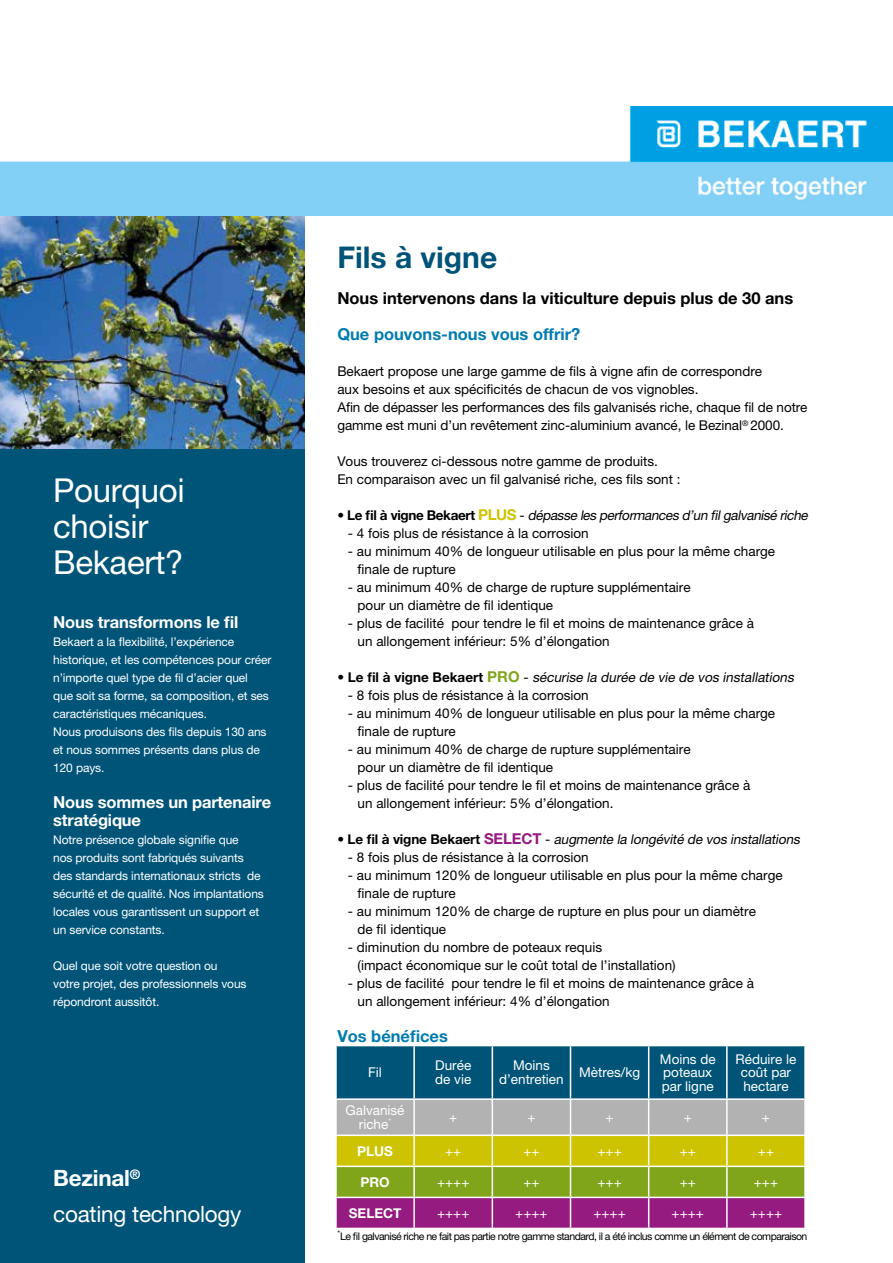
<style>
.page{position:relative;width:893px;height:1263px;background:#fff}
.page>*{position:absolute;margin:0;border:0;box-sizing:border-box;transform-origin:0 0}
.t1{font:33px/36px "Helvetica Neue LT Pro";letter-spacing:-.01em;color:#fff}
.t2{font:700 30px "Helvetica Neue LT Pro";color:#005478}
.t3{font:22.5px/36px "Helvetica Neue LT Pro";letter-spacing:-.01em;color:#fff}
.t4{font:700 16.5px/18px "Helvetica Neue LT Pro";letter-spacing:-.01em;color:#fff}
.t5{font:700 16.5px "Helvetica Neue LT Pro";color:#000}
.t6{font:700 16.5px "Helvetica Neue LT Pro";color:#007cb0}
.t7{font:13.5px/18px "Helvetica Neue LT Pro";color:#000}
.t8{font:italic 13.5px "Helvetica Neue LT Pro";color:#000}
.t9{font:13.5px/13.5px "Helvetica Neue LT Pro";color:#fff;text-align:center}
.t10{font:700 13.5px "Helvetica Neue LT Pro";color:#fff}
.t11{font:12px/18px "Helvetica Neue LT Pro";letter-spacing:-.01em;color:#fff}
.t12{font:10.5px "Helvetica Neue LT Pro";letter-spacing:-.05em;color:#000}
.s1{font-weight:700}
.s2{font-style:normal}
.s3{font-weight:700;font-style:normal}
.s4{font-weight:700;font-style:normal;font-size:15px;color:#cdc300}
.s5{font-weight:700;font-style:normal;font-size:15px;color:#80a51b}
.s6{font-weight:700;font-style:normal;font-size:15px;color:#951b81}
</style>
<div class="page">
<div style="left:0;top:443px;width:304px;height:820px;background:#005478"></div>
<img style="left:0;top:215px;width:304px;height:233px">
<img style="left:0;top:106px;width:893px;height:109px">
<svg style="left:336px;top:1045px;width:469px;height:183px;background:#7b8369"></svg>
<hr style="left:727px;top:1165px;width:79px;height:2px;background:#fff">
<hr style="left:726px;top:1167px;width:2px;height:29px;background:#fff">
<hr style="left:804px;top:1167px;width:2px;height:29px;background:#fff">
<hr style="left:335px;top:1196px;width:79px;height:2px;background:#fff">
<hr style="left:335px;top:1198px;width:2px;height:30px;background:#fff">
<hr style="left:414px;top:1196px;width:78px;height:2px;background:#fff">
<hr style="left:413px;top:1198px;width:2px;height:30px;background:#fff">
<hr style="left:492px;top:1196px;width:78px;height:2px;background:#fff">
<hr style="left:492px;top:1198px;width:1px;height:30px;background:#fff">
<hr style="left:570px;top:1196px;width:79px;height:2px;background:#fff">
<hr style="left:570px;top:1198px;width:1px;height:30px;background:#fff">
<hr style="left:649px;top:1196px;width:78px;height:2px;background:#fff">
<hr style="left:648px;top:1198px;width:1px;height:30px;background:#fff">
<hr style="left:727px;top:1196px;width:79px;height:2px;background:#fff">
<hr style="left:726px;top:1198px;width:2px;height:30px;background:#fff">
<hr style="left:804px;top:1198px;width:2px;height:30px;background:#fff">
<h1 class="t1" style="left:53px;top:472px;width:133px">Pourquoi choisir<br>Bekaert?</h1>
<p class="t4" style="left:53px;top:613px;width:187px">Nous transformons le fil</p>
<p class="t11" style="left:53px;top:633px;width:220px">Bekaert a la flexibilité, l’expérience historique, et les compétences pour créer n’importe quel type de fil d’acier quel<br>que soit sa forme, sa composition, et ses caractéristiques mécaniques.<br>Nous produisons des fils depuis 130 ans et nous sommes présents dans plus de 120 pays.</p>
<p class="t4" style="left:53px;top:793px;width:220px">Nous sommes un partenaire stratégique</p>
<p class="t11" style="left:53px;top:831px;width:212px">Notre présence globale signifie que<br>nos produits sont fabriqués suivants des standards internationaux stricts de sécurité et de qualité. Nos implantations locales vous garantissent un support et un service constants.</p>
<p class="t11" style="left:53px;top:957px;width:195px">Quel que soit votre question ou votre projet, des professionnels vous répondront aussitôt.</p>
<h3 class="t3" style="left:53px;top:1160px;width:190px"><span class="s1">Bezinal</span><sup>®<br></sup>coating technology</h3>
<h2 class="t2" style="left:337px;top:239px;width:161px">Fils à vigne</h2>
<p class="t5" style="left:337px;top:288px;width:457px">Nous intervenons dans la viticulture depuis plus de 30 ans</p>
<p class="t6" style="left:337px;top:324px;width:244px">Que pouvons-nous vous offrir?</p>
<p class="t7" style="left:337px;top:362px;width:472px">Bekaert propose une large gamme de fils à vigne afin de correspondre<br>aux besoins et aux spécificités de chacun de vos vignobles.<br>Afin de dépasser les performances des fils galvanisés riche, chaque fil de notre gamme est muni d’un revêtement zinc-aluminium avancé, le Bezinal<sup>®</sup> 2000.</p>
<p class="t7" style="left:337px;top:452px;width:345px">Vous trouverez ci-dessous notre gamme de produits.<br>En comparaison avec un fil galvanisé riche, ces fils sont :</p>
<p class="t8" style="left:337px;top:507px;width:475px"><span class="s2">•</span> <span class="s3">L e fi l à v i g n e B e ka e rt</span> <span class="s4">P L U S</span> <span class="s2">-</span> dépasse les performances d’un filgalvanisé riche</p>
<p class="t7" style="left:348px;top:524px;width:242px">- 4 fois plus de résistance à la corrosion</p>
<p class="t7" style="left:358px;top:542px;width:419px;text-indent:-10px">- au minimum 40% de longueur utilisable en plus pour la même charge finale de rupture</p>
<p class="t7" style="left:358px;top:578px;width:335px;text-indent:-10px">- au minimum 40% de charge de rupture supplémentaire pour un diamètre de fil identique</p>
<p class="t7" style="left:358px;top:614px;width:398px;text-indent:-10px">- plus de facilité pour tendre le fil et moins de maintenance grâce à un allongement inférieur: 5% d’élongation</p>
<p class="t8" style="left:337px;top:669px;width:461px"><span class="s2">•</span> <span class="s3">L e fi l à v i g n e B e ka e rt</span> <span class="s5">P R O</span> <span class="s2">-</span> sécurise la durée de vie de vos installations</p>
<p class="t7" style="left:348px;top:686px;width:242px">- 8 fois plus de résistance à la corrosion</p>
<p class="t7" style="left:358px;top:704px;width:419px;text-indent:-10px">- au minimum 40% de longueur utilisable en plus pour la même charge finale de rupture</p>
<p class="t7" style="left:358px;top:740px;width:335px;text-indent:-10px">- au minimum 40% de charge de rupture supplémentaire pour un diamètre de fil identique</p>
<p class="t7" style="left:358px;top:776px;width:394px;text-indent:-10px">- plus de facilité pour tendre le fil et moins de maintenance grâce à un allongement inférieur: 5% d’élongation.</p>
<p class="t8" style="left:337px;top:831px;width:467px"><span class="s2">•</span> <span class="s3">L e fi l à v i g n e B e ka e rt</span> <span class="s6">S E L E C T</span> <span class="s2">-</span> augmente la longévité de vos installations</p>
<p class="t7" style="left:348px;top:848px;width:242px">- 8 fois plus de résistance à la corrosion</p>
<p class="t7" style="left:358px;top:866px;width:427px;text-indent:-10px">- au minimum 120% de longueur utilisable en plus pour la même charge finale de rupture</p>
<p class="t7" style="left:358px;top:902px;width:400px;text-indent:-10px">- au minimum 120% de charge de rupture en plus pour un diamètre de fil identique</p>
<p class="t7" style="left:358px;top:938px;width:320px;text-indent:-10px">- diminution du nombre de poteaux requis<br>(impact économique sur le coût total de l’installation)</p>
<p class="t7" style="left:358px;top:974px;width:398px;text-indent:-10px">- plus de facilité pour tendre le fil et moins de maintenance grâce à un allongement inférieur: 4% d’élongation</p>
<p class="t6" style="left:337px;top:1026px;width:112px">Vos bénéfices</p>
<p class="t9" style="left:368px;top:1065px;width:15px">Fil</p>
<p class="t9" style="left:435px;top:1059px;width:38px;text-align:left">Durée de vie</p>
<p class="t9" style="left:499px;top:1059px;width:66px">Moins d’entretien</p>
<p class="t9" style="left:579px;top:1065px;width:63px">Mètres/kg</p>
<p class="t9" style="left:660px;top:1052px;width:57px;text-align:left">Moins de poteaux par ligne</p>
<p class="t9" style="left:736px;top:1052px;width:62px">Réduire le coût par hectare</p>
<p class="t9" style="left:346px;top:1103px;width:60px">Galvanisé riche<sup>*</sup></p>
<p class="t9" style="left:449px;top:1110px;width:10px">+</p>
<p class="t9" style="left:527px;top:1110px;width:10px">+</p>
<p class="t9" style="left:606px;top:1110px;width:10px">+</p>
<p class="t9" style="left:684px;top:1110px;width:10px">+</p>
<p class="t9" style="left:762px;top:1110px;width:10px">+</p>
<p class="t10" style="left:357px;top:1142px;width:37px">PLUS</p>
<p class="t9" style="left:445px;top:1144px;width:18px">++</p>
<p class="t9" style="left:523px;top:1144px;width:18px">++</p>
<p class="t9" style="left:597px;top:1144px;width:26px">+++</p>
<p class="t9" style="left:680px;top:1144px;width:18px">++</p>
<p class="t9" style="left:758px;top:1144px;width:18px">++</p>
<p class="t10" style="left:360px;top:1173px;width:31px">PRO</p>
<p class="t9" style="left:437px;top:1175px;width:34px">++++</p>
<p class="t9" style="left:523px;top:1175px;width:18px">++</p>
<p class="t9" style="left:597px;top:1175px;width:26px">+++</p>
<p class="t9" style="left:680px;top:1175px;width:18px">++</p>
<p class="t9" style="left:754px;top:1175px;width:26px">+++</p>
<p class="t10" style="left:349px;top:1204px;width:54px">SELECT</p>
<p class="t9" style="left:437px;top:1206px;width:34px">++++</p>
<p class="t9" style="left:515px;top:1206px;width:34px">++++</p>
<p class="t9" style="left:593px;top:1206px;width:34px">++++</p>
<p class="t9" style="left:672px;top:1206px;width:34px">++++</p>
<p class="t9" style="left:750px;top:1206px;width:34px">++++</p>
<p class="t12" style="left:337px;top:1230px;width:472px"><sup>*</sup>Le fil galvanisé riche ne fait pas partie notre gamme standard, il a été inclus comme un élément de comparaison</p>
</div>
